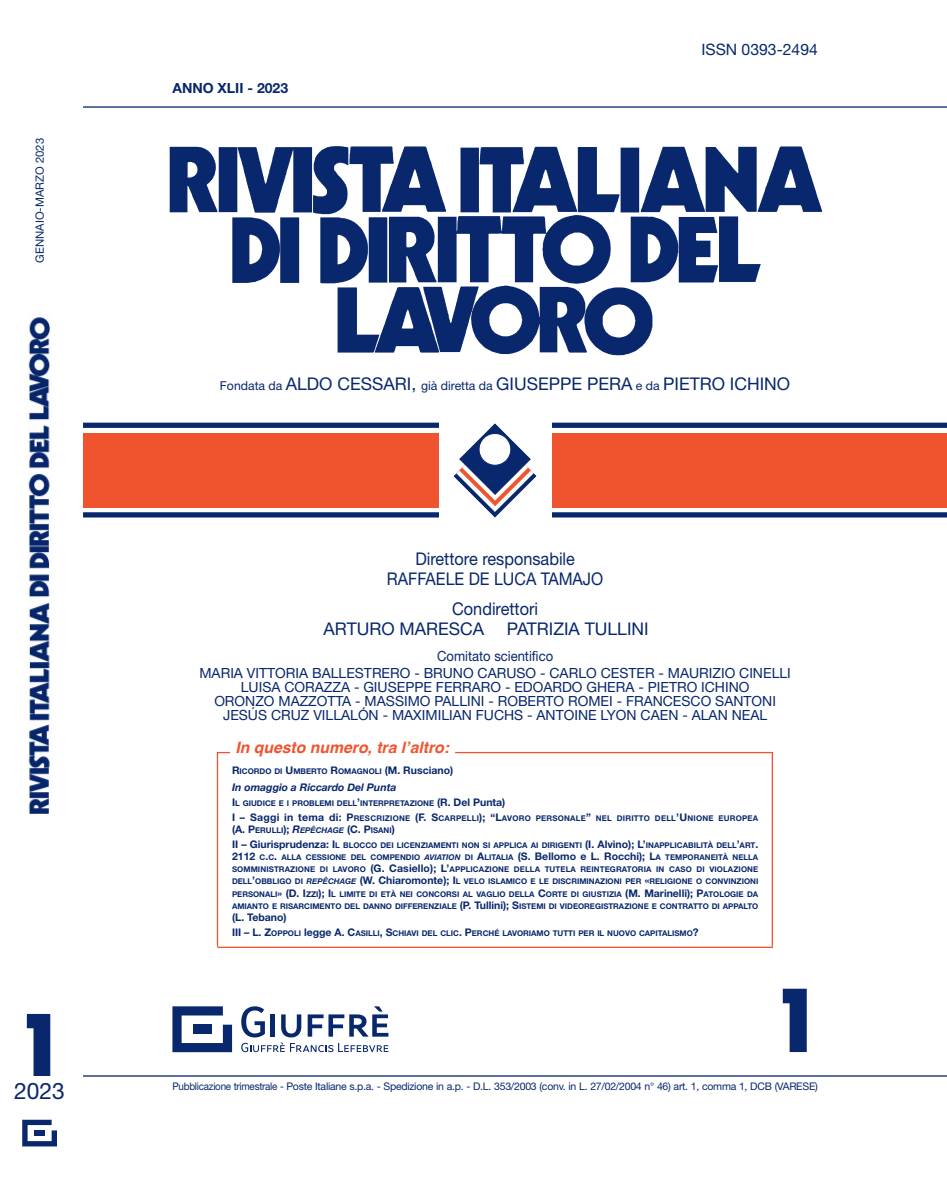
<style>
.page{position:relative;width:947px;height:1203px;background:#fff}
.page>*{position:absolute;margin:0;border:0;box-sizing:border-box;transform-origin:0 0}
.t1{font:800 condensed 84px "Futura";color:#08276c}
.t2{font:800 condensed 82.25px "Futura";color:#08276c}
.t3{font:22.75px "Helvetica Neue";color:#08276c}
.t4{font:17.5px "Helvetica Neue";color:#08276c}
.t5{font:17.5px "Helvetica Neue";color:#08276c;scale:.93 1}
.t6{font:17.5px "Helvetica Neue";color:#08276c;scale:.91 1}
.t7{font:italic 700 15.75px "Helvetica";color:#f0542f}
.t8{font:15.75px "Helvetica Neue";color:#08276c}
.t9{font:14px/14px "Helvetica Neue";color:#08276c;text-align:center}
.t10{font:14px "Helvetica Neue";color:#08276c;scale:.93 1}
.t11{font:700 14px "Helvetica Neue";color:#08276c}
.t12{font:11.38px "Helvetica Neue";color:#08276c}
.t13{font:10.5px "Helvetica Neue";letter-spacing:-.025em;color:#08276c;scale:.94 1}
.InizioStrillo{font:700 10.5px "Helvetica Neue";color:#08276c}
.InizioStrillo-2{font:italic 700 10.5px "Helvetica Neue";color:#08276c}
.InizioStrillo-3{font:700 10.5px "Helvetica Neue";color:#08276c}
.InizioStrillo-4{font:700 7.88px/12.2px "Helvetica Neue";color:#08276c;text-align:justify}
.InizioStrillo-5{font:700 7.88px "Helvetica Neue";letter-spacing:.03em;color:#08276c}
.s1{font-size:12.25px}
.s2{font-size:10.5px}
.s3{font-size:7.88px}
.s4{font-style:italic}
.s5{font-style:italic;font-size:7.88px}
</style>
<div class="page">
<div style="left:83px;top:433px;width:863px;height:74px;background:#f0542f"></div>
<div style="left:83px;top:512px;width:863px;height:5px;background:#08276c"></div>
<img style="left:28px;top:317px;width:22px;height:497px">
<hr style="left:83px;top:1075px;width:863px;height:1px;background:#08276c">
<hr style="left:83px;top:106px;width:863px;height:2px;background:#08276c">
<div style="left:83px;top:423px;width:863px;height:5px;background:#08276c"></div>
<div style="left:438px;top:422px;width:113px;height:99px;background:#fff"></div>
<svg style="left:454px;top:424px;width:82px;height:93px"></svg>
<img style="left:169px;top:146px;width:654px;height:210px">
<hr style="left:217px;top:752px;width:1px;height:195px;background:#f0542f">
<hr style="left:217px;top:947px;width:555px;height:1px;background:#f0542f">
<hr style="left:771px;top:752px;width:1px;height:195px;background:#f0542f">
<hr style="left:455px;top:752px;width:317px;height:1px;background:#f0542f">
<svg style="left:218px;top:752px;width:12px;height:1px"></svg>
<svg style="left:172px;top:1006px;width:60px;height:46px"></svg>
<div style="left:193px;top:1025px;width:18px;height:9px;background:#08276c"></div>
<svg style="left:241px;top:1006px;width:147px;height:46px"></svg>
<svg style="left:22px;top:1120px;width:35px;height:26px"></svg>
<div style="left:34px;top:1130px;width:11px;height:6px;background:#08276c"></div>
<p class="t12" style="left:33px;top:263px;width:126px;rotate:-90deg">GENNAIO-MARZO 2023</p>
<p class="t2" style="left:15px;top:992px;width:51px">1</p>
<p class="t3" style="left:14px;top:1077px;width:52px">2023</p>
<p class="t11" style="left:172px;top:80px;width:117px">ANNO XLII - 2023</p>
<p class="t8" style="left:701px;top:40px;width:118px">ISSN 0393-2494</p>
<p class="t4" style="left:220px;top:373px;width:571px"><span class="s1">Fondata da</span> ALDO CESSARI, <span class="s1">già diretta da</span> GIUSEPPE PERA <span class="s1">e da</span> PIETRO ICHINO</p>
<p class="t5" style="left:415px;top:548px;width:173px">Direttore responsabile</p>
<p class="t6" style="left:387px;top:568px;width:239px">RAFFAELE DE LUCA TAMAJO</p>
<p class="t5" style="left:452px;top:598px;width:94px">Condirettori</p>
<p class="t4" style="left:323px;top:618px;width:162px">ARTURO MARESCA</p>
<p class="t4" style="left:507px;top:618px;width:143px">PATRIZIA TULLINI</p>
<p class="t10" style="left:437px;top:648px;width:126px">Comitato scientifico</p>
<p class="t9" style="left:199px;top:665px;width:592px">MARIA VITTORIA BALLESTRERO - BRUNO CARUSO - CARLO CESTER - MAURIZIO CINELLI LUISA CORAZZA - GIUSEPPE FERRARO - EDOARDO GHERA - PIETRO ICHINO<br>ORONZO MAZZOTTA - MASSIMO PALLINI - ROBERTO ROMEI - FRANCESCO SANTONI JESÚS CRUZ VILLALÓN - MAXIMILIAN FUCHS - ANTOINE LYON CAEN - ALAN NEAL</p>
<p class="t7" style="left:235px;top:734px;width:215px">In questo numero, tra l’altro:</p>
<p class="InizioStrillo-4" style="left:232px;top:765px;width:223px"><span class="s2">R</span>ICORDO DI <span class="s2">U</span>MBERTO <span class="s2">R</span>OMAGNOLI <span class="s2">(M. Rusciano)</span></p>
<p class="InizioStrillo-2" style="left:232px;top:779px;width:166px">In omaggio a Riccardo Del Punta</p>
<p class="InizioStrillo-4" style="left:232px;top:797px;width:275px"><span class="s2">I</span> L GIUDICE E I PROBLEMI DELL<span class="s2">’</span>INTERPRETAZIONE <span class="s2">(R. Del Punta)</span></p>
<p class="InizioStrillo-5" style="left:232px;top:813px;width:527px"><span class="s2">I –</span> <span class="s2">Saggi in tema di</span><span class="s2">: P</span>RESCRIZIONE <span class="s2">(F. S</span>CARPELLI<span class="s2">); “L</span>AVORO PERSONALE<span class="s2">”</span> NEL DIRITTO DELL<span class="s2">’U</span>NIONE EUROPEA</p>
<p class="InizioStrillo" style="left:232px;top:822px;width:164px">(A. P<span class="s3">ERU LLI</span>); <span class="s4">R</span><span class="s5">EPÊCHAGE</span> (C. P<span class="s3">ISANI</span>)</p>
<p class="InizioStrillo-4" style="left:232px;top:838px;width:527px"><span class="s2">II – Giurisprudenza</span><span class="s2">: I</span> L BLOCCO DEI LICENZIAMENTI NON SI APPLICA AI DIRIGENTI <span class="s2">(I. Alvino)</span><span class="s2">; L’</span>INAPPLICABILITÀ DELL<span class="s2">’</span>ART<span class="s2">.<br>2112</span> C<span class="s2">.</span>C<span class="s2">.</span> ALLA CESSIONE DEL COMPENDIO <span class="s4">AVIATION</span> DI <span class="s2">A</span>LITALIA <span class="s2">(S. Bellomo e L. Rocchi)</span><span class="s2">; L</span>A TEMPORANEITÀ NELLA SOMMINISTRAZIONE DI LAVORO <span class="s2">(</span><span class="s2">G. Casiello</span><span class="s2">); L’</span>APPLICAZIONE DELLA TUTELA REINTEGRATORIA IN CASO DI VIOLAZIONE DELL<span class="s2">’</span>OBBLIGO DI <span class="s4">REPÊCHAGE</span> <span class="s2">(W. Chiaromonte)</span><span class="s2">; I</span> L VELO ISLAMICO E LE DISCRIMINAZIONI PER <span class="s2">«</span>RELIGIONE O CONVINZIONI PERSONALI<span class="s2">» (D. I</span>ZZI<span class="s2">); I</span> L LIMITE DI ETÀ NEI CONCORSI AL VAGLIO DELLA <span class="s2">C</span>ORTE DI GIUSTIZIA <span class="s2">(M. Marinelli)</span><span class="s2">; P</span>ATOLOGIE DA AMIANTO E RISARCIMENTO DEL DANNO DIFFERENZIALE <span class="s2">(P. Tullini)</span><span class="s2">; S</span>ISTEMI DI VIDEOREGISTRAZIONE E CONTRATTO DI APPALTO</p>
<p class="InizioStrillo-3" style="left:232px;top:911px;width:56px">(L. Tebano)</p>
<p class="InizioStrillo-4" style="left:232px;top:926px;width:468px"><span class="s2">III – L. Z</span>OPPOLI <span class="s2">legge</span> <span class="s2">A. C</span>ASILLI<span class="s2">, S</span>CHIAVI DEL CLIC<span class="s2">. P</span>ERCHÉ LAVORIAMO TUTTI PER IL NUOVO CAPITALISMO<span class="s2">?</span></p>
<p class="t1" style="left:770px;top:967px;width:52px">1</p>
<p class="t13" style="left:172px;top:1080px;width:688px">Pubblicazione trimestrale - Poste Italiane s.p.a. - Spedizione in a.p. - D.L. 353/2003 (conv. in L. 27/02/2004 n° 46) art. 1, comma 1, DCB (VARESE)</p>
</div>
